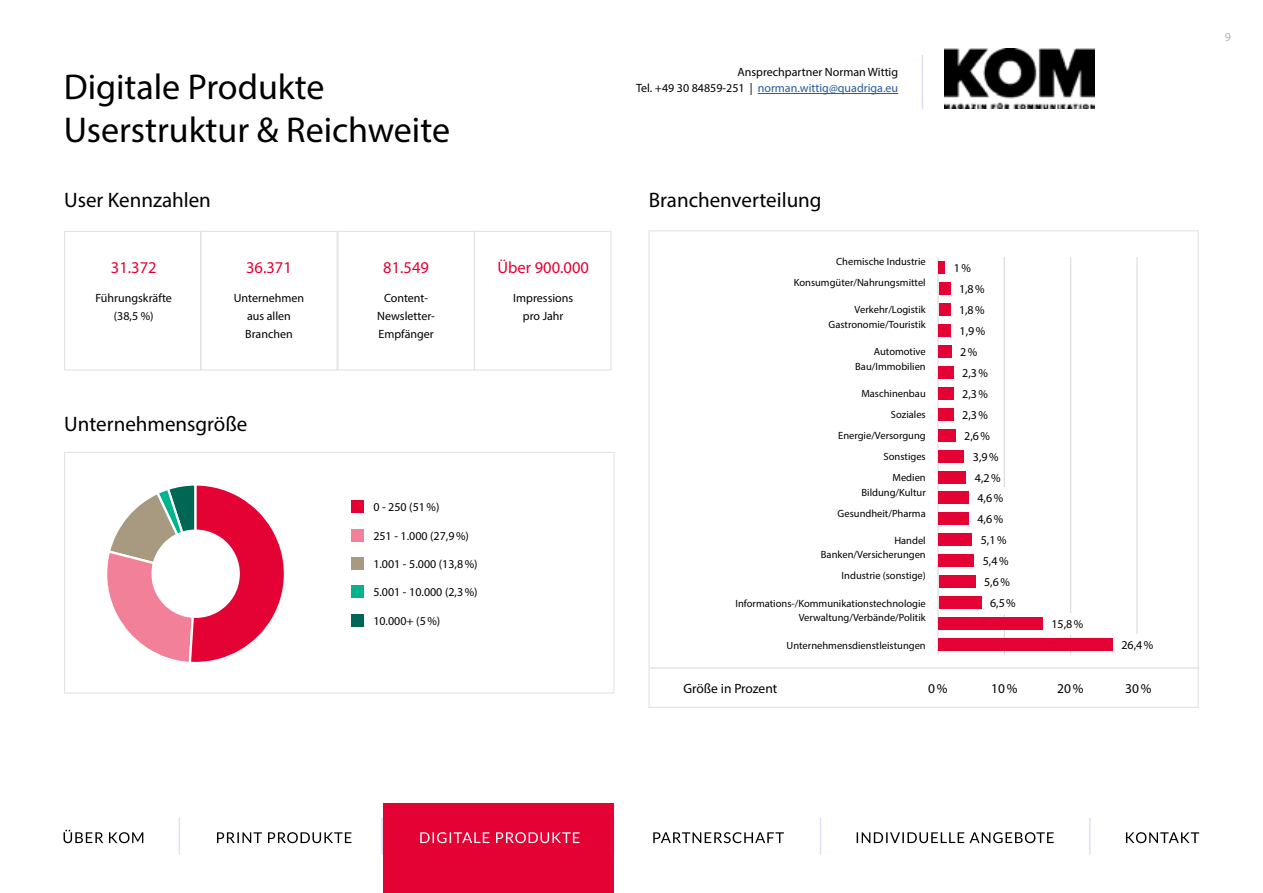
<style>
.page{position:relative;width:1263px;height:893px;background:#fff}
.page>*{position:absolute;margin:0;border:0;box-sizing:border-box;transform-origin:0 0}
.t1{font:36px "Myriad Pro";color:#000}
.t2{font:21px "Myriad Pro";color:#000}
.t3{font:16.5px "Myriad Pro";color:#e40134}
.t4{font:13.5px "Myriad Pro";color:#000}
.t5{font:12px/18px "Myriad Pro";color:#000;text-align:center}
.t6{font:12px "Myriad Pro";color:#265b9b}
.t7{font:12px "Myriad Pro";color:#b2b2b2}
.t8{font:10.5px "Myriad Pro";color:#000}
.s1{color:#000}
</style>
<div class="page">
<hr style="left:921px;top:55px;width:2px;height:54px;background:#e0e0f4">
<hr style="left:758px;top:93px;width:140px;height:1px;background:#265b9b">
<svg style="left:857px;top:832px;width:197px;height:11px"></svg>
<svg style="left:1126px;top:832px;width:73px;height:11px"></svg>
<hr style="left:820px;top:817px;width:1px;height:38px;background:#e0e0f4">
<hr style="left:1089px;top:817px;width:1px;height:38px;background:#e0e0f4">
<hr style="left:381px;top:817px;width:2px;height:38px;background:#e0e0f4">
<hr style="left:179px;top:817px;width:1px;height:38px;background:#e0e0f4">
<div style="left:383px;top:804px;width:231px;height:89px;background:#e40234"></div>
<svg style="left:420px;top:832px;width:159px;height:11px"></svg>
<svg style="left:217px;top:832px;width:134px;height:11px"></svg>
<svg style="left:653px;top:832px;width:131px;height:11px"></svg>
<svg style="left:64px;top:830px;width:39px;height:13px"></svg>
<svg style="left:109px;top:832px;width:34px;height:11px"></svg>
<div style="left:64px;top:452px;width:550px;height:242px;border:1px solid #e4e3e3"></div>
<div style="left:64px;top:231px;width:138px;height:139px;border:1px solid #e4e3e3"></div>
<div style="left:200px;top:231px;width:138px;height:139px;border:1px solid #e4e3e3"></div>
<div style="left:337px;top:231px;width:138px;height:139px;border:1px solid #e4e3e3"></div>
<div style="left:474px;top:231px;width:137px;height:139px;border:1px solid #e4e3e3"></div>
<div style="left:351px;top:500px;width:13px;height:13px;background:#e40134"></div>
<div style="left:351px;top:529px;width:13px;height:13px;background:#f28099"></div>
<div style="left:351px;top:557px;width:13px;height:13px;background:#a79a80"></div>
<div style="left:351px;top:586px;width:13px;height:12px;background:#00b58e"></div>
<div style="left:351px;top:614px;width:13px;height:13px;background:#006754"></div>
<svg style="left:107px;top:485px;width:177px;height:177px"></svg>
<hr style="left:650px;top:667px;width:549px;height:2px;background:#dadada">
<hr style="left:937px;top:257px;width:1px;height:398px;background:#dadada">
<hr style="left:1004px;top:257px;width:1px;height:398px;background:#dadada">
<hr style="left:1070px;top:257px;width:1px;height:398px;background:#dadada">
<hr style="left:1136px;top:257px;width:1px;height:398px;background:#dadada">
<div style="left:938px;top:408px;width:16px;height:12px;background:#e40134"></div>
<div style="left:938px;top:303px;width:12px;height:12px;background:#e40134"></div>
<div style="left:938px;top:492px;width:31px;height:12px;background:#e40134"></div>
<div style="left:977px;top:487px;width:48px;height:22px;background:#fff"></div>
<div style="left:938px;top:513px;width:31px;height:12px;background:#e40134"></div>
<div style="left:977px;top:508px;width:48px;height:22px;background:#fff"></div>
<div style="left:938px;top:450px;width:26px;height:12px;background:#e40134"></div>
<div style="left:938px;top:429px;width:18px;height:12px;background:#e40134"></div>
<div style="left:938px;top:387px;width:16px;height:12px;background:#e40134"></div>
<div style="left:938px;top:282px;width:12px;height:12px;background:#e40134"></div>
<div style="left:938px;top:534px;width:34px;height:12px;background:#e40134"></div>
<div style="left:981px;top:529px;width:47px;height:21px;background:#fff"></div>
<div style="left:938px;top:576px;width:37px;height:12px;background:#e40134"></div>
<div style="left:984px;top:571px;width:47px;height:21px;background:#fff"></div>
<div style="left:938px;top:324px;width:13px;height:12px;background:#e40134"></div>
<div style="left:938px;top:618px;width:105px;height:12px;background:#e40134"></div>
<div style="left:1051px;top:613px;width:47px;height:21px;background:#fff"></div>
<div style="left:938px;top:261px;width:7px;height:12px;background:#e40134"></div>
<div style="left:938px;top:597px;width:43px;height:12px;background:#e40134"></div>
<div style="left:990px;top:592px;width:47px;height:21px;background:#fff"></div>
<div style="left:938px;top:471px;width:28px;height:12px;background:#e40134"></div>
<div style="left:938px;top:345px;width:14px;height:12px;background:#e40134"></div>
<div style="left:938px;top:366px;width:16px;height:12px;background:#e40134"></div>
<div style="left:938px;top:555px;width:36px;height:12px;background:#e40134"></div>
<div style="left:983px;top:550px;width:47px;height:21px;background:#fff"></div>
<div style="left:938px;top:639px;width:175px;height:12px;background:#e40134"></div>
<div style="left:1121px;top:634px;width:47px;height:21px;background:#fff"></div>
<img style="left:944px;top:49px;width:150px;height:60px">
<p class="t5" style="left:737px;top:63px;width:162px">Ansprechpartner Norman Wittig</p>
<h1 class="t1" style="left:64px;top:69px;width:262px">Digitale Produkte</h1>
<p class="t6" style="left:636px;top:82px;width:264px"><span class="s1">Tel. +49 30 84859-251 |</span> norman.wittig@quadriga.eu</p>
<h1 class="t1" style="left:64px;top:112px;width:388px">Userstruktur &amp; Reichweite</h1>
<h2 class="t2" style="left:64px;top:190px;width:148px">User Kennzahlen</h2>
<h3 class="t3" style="left:111px;top:259px;width:47px">31.372</h3>
<h3 class="t3" style="left:246px;top:259px;width:47px">36.371</h3>
<h3 class="t3" style="left:383px;top:259px;width:47px">81.549</h3>
<h3 class="t3" style="left:497px;top:259px;width:93px">Über 900.000</h3>
<p class="t5" style="left:96px;top:289px;width:78px">Führungskräfte (38,5 %)</p>
<p class="t5" style="left:234px;top:289px;width:72px">Unternehmen aus allen<br>Branchen</p>
<p class="t5" style="left:377px;top:289px;width:59px">Content-<br>Newsletter-<br>Empfänger</p>
<p class="t5" style="left:513px;top:289px;width:61px">Impressions pro Jahr</p>
<h2 class="t2" style="left:64px;top:413px;width:185px">Unternehmensgröße</h2>
<p class="t5" style="left:373px;top:499px;width:68px">0 - 250 (51 %)</p>
<p class="t5" style="left:373px;top:527px;width:97px">251 - 1.000 (27,9 %)</p>
<p class="t5" style="left:373px;top:556px;width:106px">1.001 - 5.000 (13,8 %)</p>
<p class="t5" style="left:373px;top:584px;width:106px">5.001 - 10.000 (2,3 %)</p>
<p class="t5" style="left:373px;top:612px;width:68px">10.000+ (5 %)</p>
<h2 class="t2" style="left:649px;top:190px;width:174px">Branchenverteilung</h2>
<p class="t8" style="left:836px;top:256px;width:91px">Chemische Industrie</p>
<p class="t8" style="left:794px;top:277px;width:134px">Konsumgüter/Nahrungsmittel</p>
<p class="t5" style="left:954px;top:259px;width:19px">1 %</p>
<p class="t5" style="left:959px;top:280px;width:27px">1,8 %</p>
<p class="t8" style="left:855px;top:305px;width:73px">Verkehr/Logistik</p>
<p class="t5" style="left:959px;top:301px;width:27px">1,8 %</p>
<p class="t8" style="left:828px;top:319px;width:99px">Gastronomie/Touristik</p>
<p class="t5" style="left:960px;top:322px;width:27px">1,9 %</p>
<p class="t8" style="left:874px;top:347px;width:53px">Automotive</p>
<p class="t5" style="left:960px;top:342px;width:29px;line-height:21px;text-align:left">2 %<br>2,3 %</p>
<p class="t8" style="left:855px;top:361px;width:72px">Bau/Immobilien</p>
<p class="t8" style="left:861px;top:388px;width:66px">Maschinenbau</p>
<p class="t5" style="left:962px;top:385px;width:27px">2,3 %</p>
<p class="t8" style="left:891px;top:409px;width:36px">Soziales</p>
<p class="t5" style="left:962px;top:406px;width:27px">2,3 %</p>
<p class="t8" style="left:838px;top:430px;width:89px">Energie/Versorgung</p>
<p class="t5" style="left:964px;top:427px;width:27px">2,6 %</p>
<p class="t8" style="left:883px;top:451px;width:44px">Sonstiges</p>
<p class="t5" style="left:973px;top:448px;width:27px">3,9 %</p>
<p class="t8" style="left:892px;top:472px;width:35px">Medien</p>
<p class="t5" style="left:975px;top:469px;width:27px">4,2 %</p>
<p class="t8" style="left:861px;top:487px;width:66px">Bildung/Kultur</p>
<p class="t8" style="left:838px;top:508px;width:90px">Gesundheit/Pharma</p>
<p class="t5" style="left:977px;top:490px;width:27px">4,6 %</p>
<p class="t5" style="left:977px;top:511px;width:27px">4,6 %</p>
<p class="t8" style="left:894px;top:535px;width:33px">Handel</p>
<p class="t5" style="left:981px;top:532px;width:27px">5,1 %</p>
<p class="t5" style="left:984px;top:574px;width:27px">5,6 %</p>
<p class="t8" style="left:821px;top:550px;width:106px">Banken/Versicherungen</p>
<p class="t5" style="left:983px;top:553px;width:27px">5,4 %</p>
<p class="t8" style="left:842px;top:571px;width:86px">Industrie (sonstige)</p>
<p class="t8" style="left:735px;top:598px;width:192px">Informations-/Kommunikationstechnologie</p>
<p class="t5" style="left:990px;top:595px;width:27px">6,5 %</p>
<p class="t8" style="left:799px;top:613px;width:129px">Verwaltung/Verbände/Politik</p>
<p class="t5" style="left:1051px;top:616px;width:33px">15,8 %</p>
<p class="t8" style="left:787px;top:640px;width:141px">Unternehmensdienstleistungen</p>
<p class="t5" style="left:1121px;top:637px;width:33px">26,4 %</p>
<p class="t4" style="left:683px;top:681px;width:95px">Größe in Prozent</p>
<p class="t4" style="left:928px;top:681px;width:21px">0 %</p>
<p class="t4" style="left:991px;top:681px;width:28px">10 %</p>
<p class="t4" style="left:1057px;top:681px;width:28px">20 %</p>
<p class="t4" style="left:1125px;top:681px;width:28px">30 %</p>
<p class="t7" style="left:1225px;top:31px;width:8px">9</p>
</div>
